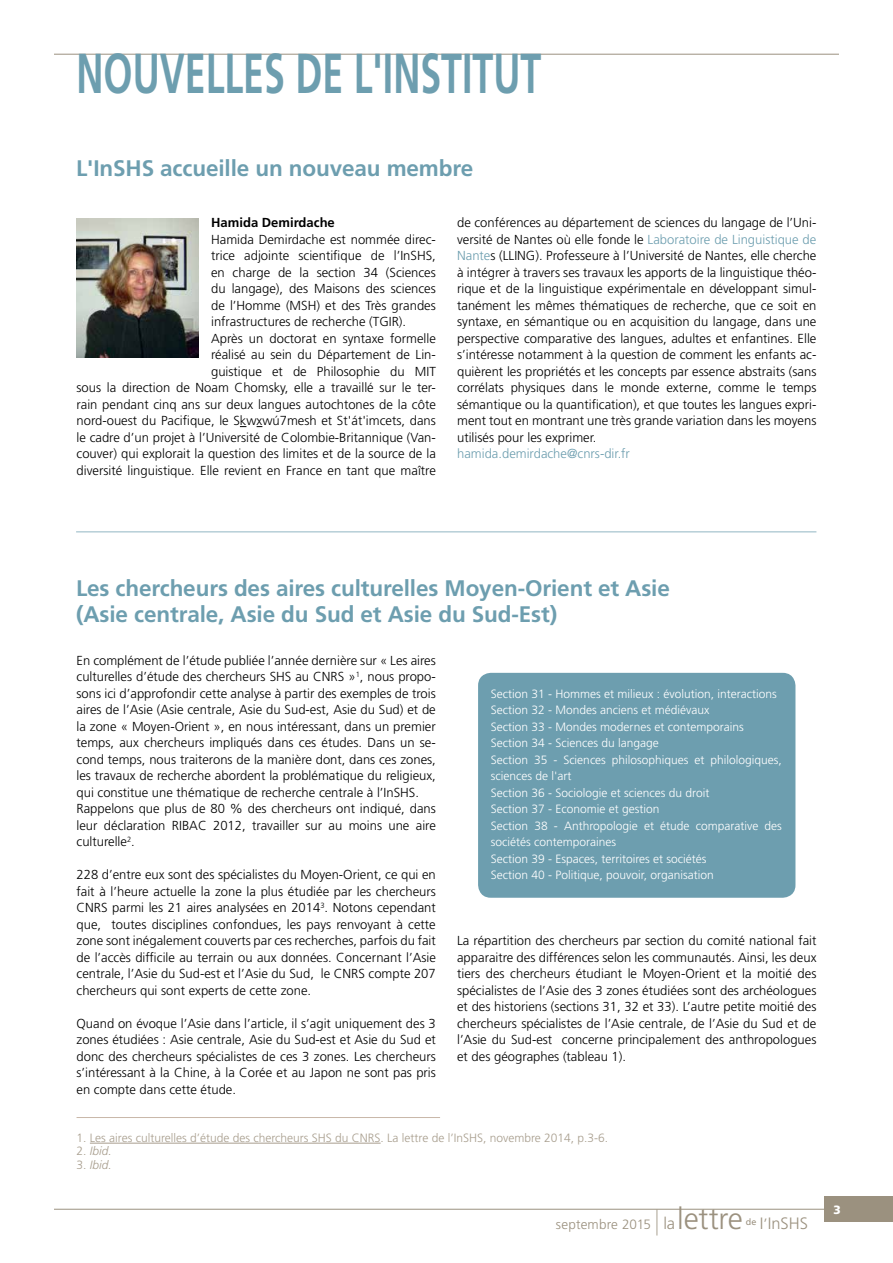
<style>
.page{position:relative;width:893px;height:1263px;background:#fff}
.page>*{position:absolute;margin:0;border:0;box-sizing:border-box;transform-origin:0 0}
.t1{font:700 56.25px "Frutiger LT Std";color:#6d9eaf;scale:.67 1}
.t2{font:700 22.5px/25.5px "Frutiger LT Std";letter-spacing:-.005em;color:#6d9eaf}
.t3{font:300 16.5px "Frutiger LT Std";color:#9b917f}
.t4{font:300 13.5px "Frutiger LT Std";letter-spacing:.005em;color:#9b917f}
.t5{font:300 13.05px/16.5px "Frutiger LT Std";color:#000;text-align:justify}
.t6{font:300 13.05px "Frutiger LT Std";color:#6d9eaf}
.t7{font:700 13.05px "Frutiger LT Std";color:#000}
.t8{font:300 12px/16.5px "Frutiger LT Std";color:#fff}
.t9{font:300 12px "Frutiger LT Std";color:#a89e8e}
.t10{font:italic 300 12px "Frutiger LT Std";color:#a89e8e}
.t11{font:900 12px "Frutiger LT Std";color:#fff}
.s1{color:#6d9eaf}
.s2{font-style:normal}
.s3{font-size:25.95px}
.s4{font-size:16.5px}
.s5{font-size:30.15px}
.s6{font-size:15px}
</style>
<div class="page">
<hr style="left:54px;top:54px;width:785px;height:1px;background:#9b917f">
<div style="left:825px;top:1196px;width:68px;height:26px;background:#9b917f"></div>
<hr style="left:54px;top:1209px;width:771px;height:1px;background:#9b917f">
<img style="left:76px;top:219px;width:122px;height:138px">
<hr style="left:76px;top:531px;width:740px;height:2px;background:#6d9eaf">
<div style="left:478px;top:673px;width:317px;height:225px;background:#6d9eaf;border-radius:13px"></div>
<hr style="left:77px;top:1117px;width:363px;height:1px;background:#c8b7a8">
<hr style="left:90px;top:1143px;width:291px;height:1px;background:#a89e8e">
<h1 class="t1" style="left:77px;top:41px;width:695px">NOUVELLES DE L'INSTITUT</h1>
<h2 class="t2" style="left:76px;top:155px;width:399px">L'InSHS accueille un nouveau membre</h2>
<p class="t7" style="left:211px;top:215px;width:125px">Hamida Demirdache</p>
<p class="t5" style="left:211px;top:231px;width:226px">Hamida Demirdache est nommée direc-</p>
<p class="t5" style="left:211px;top:248px;width:226px">trice adjointe scientifique de l’InSHS,</p>
<p class="t5" style="left:211px;top:264px;width:226px">en charge de la section 34 (Sciences</p>
<p class="t5" style="left:211px;top:281px;width:226px">du langage), des Maisons des sciences</p>
<p class="t5" style="left:211px;top:297px;width:226px">de l’Homme (MSH) et des Très grandes</p>
<p class="t5" style="left:211px;top:314px;width:197px">infrastructures de recherche (TGIR).</p>
<p class="t5" style="left:211px;top:330px;width:226px">Après un doctorat en syntaxe formelle</p>
<p class="t5" style="left:211px;top:347px;width:226px">réalisé au sein du Département de Lin-</p>
<p class="t5" style="left:211px;top:363px;width:226px">guistique et de Philosophie du MIT</p>
<p class="t5" style="left:77px;top:380px;width:361px">sous la direction de Noam Chomsky, elle a travaillé sur le ter-</p>
<p class="t5" style="left:77px;top:396px;width:361px">rain pendant cinq ans sur deux langues autochtones de la côte</p>
<p class="t5" style="left:77px;top:413px;width:361px">nord-ouest du Pacifique, le Skwxwú7mesh et St'át'imcets, dans</p>
<p class="t5" style="left:77px;top:429px;width:361px">le cadre d’un projet à l’Université de Colombie-Britannique (Van-</p>
<p class="t5" style="left:77px;top:446px;width:361px">couver) qui explorait la question des limites et de la source de la</p>
<p class="t5" style="left:77px;top:462px;width:361px">diversité linguistique. Elle revient en France en tant que maître</p>
<p class="t5" style="left:457px;top:215px;width:361px">de conférences au département de sciences du langage de l’Uni&shy;versité de Nantes où elle fonde le <span class="s1">Laboratoire de Linguistique de Nante</span>s (LLING). Professeure à l’Université de Nantes, elle cherche à intégrer à travers ses travaux les apports de la linguistique théo&shy;rique et de la linguistique expérimentale en développant simul&shy;tanément les mêmes thématiques de recherche, que ce soit en syntaxe, en sémantique ou en acquisition du langage, dans une perspective comparative des langues, adultes et enfantines. Elle s’intéresse notamment à la question de comment les enfants ac&shy;quièrent les propriétés et les concepts par essence abstraits (sans corrélats physiques dans le monde externe, comme le temps sémantique ou la quantification), et que toutes les langues expri&shy;ment tout en montrant une très grande variation dans les moyens utilisés pour les exprimer.</p>
<p class="t6" style="left:457px;top:446px;width:174px">hamida.demirdache@cnrs-dir.fr</p>
<h2 class="t2" style="left:76px;top:576px;width:595px">Les chercheurs des aires culturelles Moyen-Orient et Asie (Asie centrale, Asie du Sud et Asie du Sud-Est)</h2>
<p class="t5" style="left:77px;top:652px;width:361px">En complément de l’étude publiée l’année dernière sur « Les aires culturelles d’étude des chercheurs SHS</p>
<p class="t5" style="left:77px;top:668px;width:361px;text-align:left;text-indent:219px">au CNRS »<sup>1</sup>, nous propo&shy;sons ici d’approfondir cette analyse à partir des exemples de trois aires de l’Asie (Asie centrale, Asie du Sud-est, Asie du Sud) et de la zone « Moyen-Orient », en nous intéressant, dans un premier temps, aux chercheurs impliqués dans ces études. Dans un se&shy;cond temps, nous traiterons de la manière dont, dans ces zones, les travaux de recherche abordent la problématique du religieux, qui constitue une thématique de recherche centrale à l’InSHS .<br>Rappelons que plus de 80 % des chercheurs ont indiqué, dans leur déclaration RIBAC 2012, travailler sur au moins une aire culturelle<sup>2</sup>.</p>
<p class="t5" style="left:77px;top:866px;width:361px">228 d’entre eux sont des spécialistes du Moyen-Orient, ce qui en fait à l’heure actuelle la zone la plus étudiée par les chercheurs CNRS parmi les 21 aires analysées en 2014<sup>3</sup>. Notons cependant que, toutes disciplines confondues, les pays renvoyant à cette zone sont inégalement couverts par ces recherches, parfois du fait de l’accès difficile au terrain ou aux données. Concernant l’Asie centrale, l’Asie du Sud-est et l’Asie du Sud, le CNRS compte 207 chercheurs qui sont experts de cette zone.</p>
<p class="t5" style="left:77px;top:1015px;width:361px">Quand on évoque l’Asie dans l’article, il s’agit uniquement des 3 zones étudiées : Asie centrale, Asie du Sud-est et Asie du Sud et donc des chercheurs spécialistes de ces 3 zones. Les chercheurs s’intéressant à la Chine, à la Corée et au Japon ne sont pas pris en compte dans cette étude.</p>
<p class="t8" style="left:491px;top:685px;width:293px">Section 31 - Hommes et milieux : évolution, interactions Section 32 - Mondes anciens et médiévaux<br>Section 33 - Mondes modernes et contemporains Section 34 - Sciences du langage<br>Section 35 - Sciences philosophiques et philologiques, sciences de l'art<br>Section 36 - Sociologie et sciences du droit<br>Section 37 - Economie et gestion<br>Section 38 - Anthropologie et étude comparative des sociétés contemporaines<br>Section 39 - Espaces, territoires et sociétés<br>Section 40 - Politique, pouvoir, organisation</p>
<p class="t5" style="left:457px;top:932px;width:361px">La répartition des chercheurs par section du comité national fait apparaitre des différences selon les communautés. Ainsi, les deux tiers des chercheurs étudiant le Moyen-Orient et la moitié des spécialistes de l’Asie des 3 zones étudiées sont des archéologues et des historiens (sections 31, 32 et 33). L’autre petite moitié des chercheurs spécialistes de l’Asie centrale, de l’Asie du Sud et de l’Asie du Sud-est concerne principalement des anthropologues et des géographes (tableau 1).</p>
<p class="t9" style="left:77px;top:1131px;width:243px">1. Les aires culturelles d’étude des chercheurs SHS</p>
<p class="t9" style="left:335px;top:1131px;width:274px">du CNRS. La lettre de l’InSHS, novembre 2014, p.3-6.</p>
<p class="t10" style="left:77px;top:1144px;width:37px"><span class="s2">2.</span> Ibid.</p>
<p class="t10" style="left:77px;top:1158px;width:37px"><span class="s2">3.</span> Ibid.</p>
<p class="t4" style="left:556px;top:1217px;width:188px">septembre 2015 <span class="s3">|</span> <span class="s4">la</span> <span class="s5">lettre</span></p>
<p class="t3" style="left:746px;top:1214px;width:64px"><sup>de</sup> i<span class="s6">’</span>inshs</p>
<p class="t11" style="left:833px;top:1202px;width:9px">3</p>
</div>
